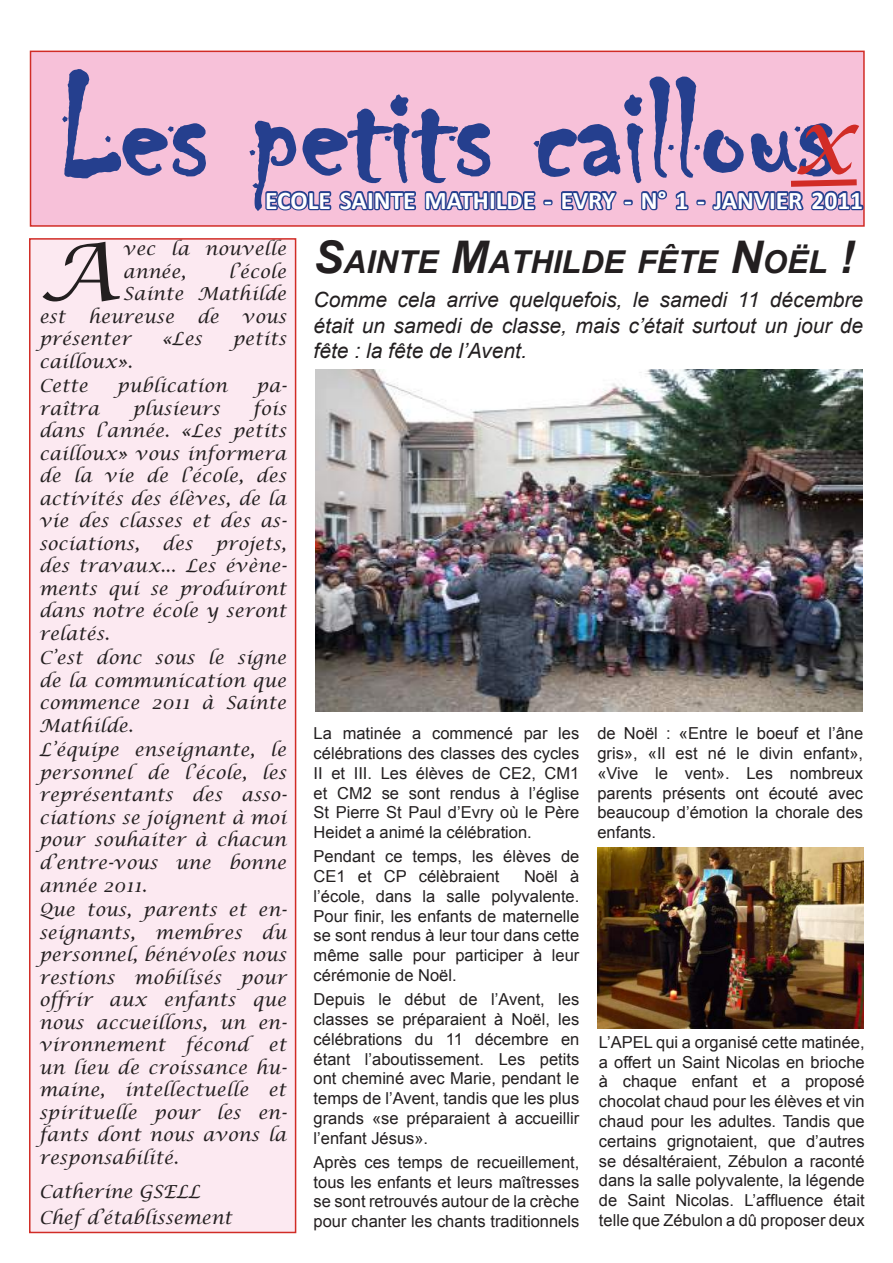
<style>
.page{position:relative;width:893px;height:1263px;background:#fff}
.page>*{position:absolute;margin:0;border:0;box-sizing:border-box;transform-origin:0 0}
.t1{font:147px "Chiller";color:#253f8e}
.t2{font:italic 78.75px "Lucida Calligraphy";color:#231f20}
.t3{font:italic 700 31.5px "Arial";color:#231f20}
.t4{font:700 25.5px "Calibri";color:#fff}
.t5{font:italic 21px/25.2px "Arial";color:#231f20;text-align:justify}
.t6{font:italic 18px/22.5px "Lucida Calligraphy";letter-spacing:.01em;color:#231f20;text-align:justify}
.t7{font:16.5px/19.8px "Arial";color:#231f20;text-align:justify}
.s1{font-family:"Lucida Calligraphy";font-style:italic;font-size:90px;color:#d12c26}
.s2{font-size:45px}
</style>
<div class="page">
<div style="left:31px;top:51px;width:833px;height:175px;background:#f7c1d9"></div>
<svg style="left:62px;top:69px;width:144px;height:110px"></svg>
<div style="left:30px;top:51px;width:835px;height:176px;border:2px solid #d12c26"></div>
<svg style="left:247px;top:75px;width:618px;height:150px"></svg>
<div style="left:30px;top:239px;width:266px;height:993px;background:#fce9f1"></div>
<div style="left:29px;top:238px;width:267px;height:995px;border:2px solid #d12c26"></div>
<img style="left:597px;top:847px;width:266px;height:181px">
<img style="left:315px;top:370px;width:547px;height:341px">
<h1 class="t1" style="left:59px;top:52px;width:797px">Les petits caillous<span class="s1">x</span></h1>
<h3 class="t4" style="left:265px;top:184px;width:600px">ECOLE SAINTE MATHILDE - EVRY - N° 1 - JANVIER 2011</h3>
<h2 class="t2" style="left:39px;top:225px;width:78px">A</h2>
<p class="t6" style="left:123px;top:238px;width:165px">vec la nouvelle année,</p>
<p class="t6" style="left:123px;top:261px;width:165px;text-align:right">l’école<br>Sainte Mathilde</p>
<p class="t6" style="left:39px;top:306px;width:28px">est</p>
<p class="t6" style="left:88px;top:306px;width:87px">heureuse</p>
<p class="t6" style="left:197px;top:306px;width:23px">de</p>
<p class="t6" style="left:242px;top:306px;width:46px">vous</p>
<p class="t6" style="left:39px;top:328px;width:93px">présenter</p>
<p class="t6" style="left:161px;top:328px;width:42px">«Les</p>
<p class="t6" style="left:232px;top:328px;width:55px">petits</p>
<p class="t6" style="left:39px;top:350px;width:95px;line-height:24.6px">cailloux».<br>Cette</p>
<p class="t6" style="left:117px;top:375px;width:112px">publication</p>
<p class="t6" style="left:256px;top:375px;width:32px">pa-</p>
<p class="t6" style="left:39px;top:398px;width:249px;text-indent:214px">fois dans l’année. «Les petits cailloux» vous informera de la vie de l’école, des activités des élèves, de la vie des classes et des as&shy;sociations,</p>
<p class="t6" style="left:39px;top:398px;width:62px">raîtra</p>
<p class="t6" style="left:132px;top:398px;width:89px">plusieurs</p>
<p class="t6" style="left:162px;top:533px;width:32px">des</p>
<p class="t6" style="left:39px;top:533px;width:249px;text-indent:176px">projets, des travaux... Les évène&shy;ments qui se produiront dans notre école y seront relatés.</p>
<p class="t6" style="left:39px;top:647px;width:249px">C’est donc sous le signe de la communication que commence 2011 à Sainte Mathilde.</p>
<p class="t6" style="left:39px;top:739px;width:249px">L’équipe enseignante, le personnel de l’école, les représentants des asso&shy;ciations se joignent à moi pour souhaiter à chacun d’entre-vous une bonne année 2011.</p>
<p class="t6" style="left:39px;top:899px;width:249px">Que tous, parents et en&shy;seignants, membres du personnel, bénévoles nous restions mobilisés pour offrir aux enfants que nous accueillons, un en&shy;vironnement fécond et un lieu de croissance hu&shy;maine, intellectuelle et spirituelle pour les en&shy;fants dont nous avons la responsabilité.</p>
<p class="t6" style="left:39px;top:1179px;width:195px;line-height:25.8px">Catherine GSELL<br>Chef d’établissement</p>
<h3 class="t3" style="left:314px;top:240px;width:543px"><span class="s2">S</span>AINTE <span class="s2">M</span>ATHILDE FÊTE <span class="s2">N</span>OËL <span class="s2">!</span></h3>
<p class="t5" style="left:314px;top:288px;width:551px">Comme cela arrive quelquefois, le samedi 11 décembre était un samedi de classe, mais c’était surtout un jour de fête : la fête de l’Avent.</p>
<p class="t7" style="left:314px;top:724px;width:267px">La matinée a commencé par les célébrations des classes des cycles II et III. Les élèves de CE2, CM1 et CM2 se sont rendus à l’église St Pierre St Paul d’Evry où le Père Heidet a animé la célébration.</p>
<p class="t7" style="left:314px;top:847px;width:267px">Pendant ce temps, les élèves de<br>CE1 et CP célèbraient</p>
<p class="t7" style="left:314px;top:866px;width:267px;text-indent:210px">Noël à l’école, dans la salle polyvalente.<br>Pour finir, les enfants de maternelle se sont rendus à leur tour dans cette même salle pour participer à leur cérémonie de Noël.</p>
<p class="t7" style="left:314px;top:989px;width:267px">Depuis le début de l’Avent, les classes se préparaient à Noël, les célébrations du 11 décembre en étant l’aboutissement. Les petits ont cheminé avec Marie, pendant le temps de l’Avent, tandis que les plus grands «se préparaient à accueillir l’enfant Jésus».</p>
<p class="t7" style="left:314px;top:1152px;width:267px">Après ces temps de recueillement, tous les enfants et leurs maîtresses se sont retrouvés autour de la crèche pour chanter les chants traditionnels</p>
<p class="t7" style="left:597px;top:724px;width:267px">de Noël : «Entre le boeuf et l’âne gris», «Il est né le divin enfant», «Vive le vent». Les nombreux parents présents ont écouté avec beaucoup d’émotion la chorale des enfants.</p>
<p class="t7" style="left:599px;top:1032px;width:267px">L’APEL qui a organisé cette matinée, a offert un Saint Nicolas en brioche à chaque enfant et a proposé chocolat chaud pour les élèves et vin chaud pour les adultes. Tandis que certains grignotaient, que d’autres se désaltéraient, Zébulon a raconté dans la salle polyvalente, la légende de Saint Nicolas. L’affluence était telle que Zébulon a dû proposer deux</p>
</div>
